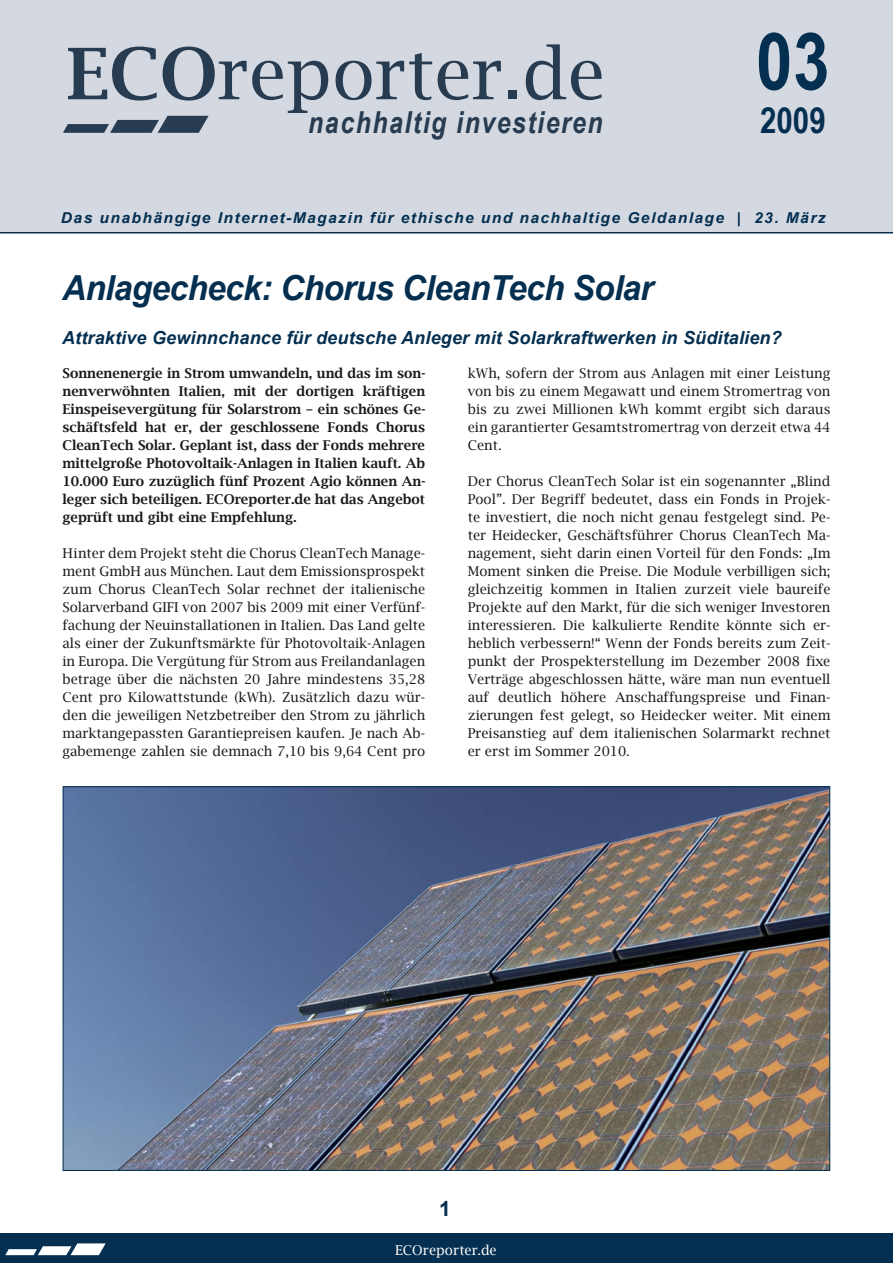
<style>
.page{position:relative;width:893px;height:1263px;background:#fff}
.page>*{position:absolute;margin:0;border:0;box-sizing:border-box;transform-origin:0 0}
.t1{font:700 79.5px "Arial Narrow";color:#042f50}
.t2{font:71.1px "Lucida Bright";color:#273b51}
.t3{font:700 36px "Arial Narrow";color:#042f50}
.Ü1_Arial_BI_24{font:italic 700 34.5px "Arial";letter-spacing:-.02em;color:#042f50}
.t4{font:italic 700 30.3px "Arial Narrow";letter-spacing:.05em;color:#273b51}
.t5{font:700 21px "Arial";color:#042f50}
.Ü2_Arial_B_14{font:italic 700 18px "Arial";letter-spacing:.01em;color:#042f50}
.Das_unabhängige_Internet-Magazin{font:italic 700 15px "Arial";letter-spacing:.09em;color:#042f50;scale:1.04 1}
.Lauftext{font:13.5px/18px "Lucida Bright";color:#191919;text-align:justify}
.Lauftext_fett{font:600 13.5px/18px "Lucida Bright";color:#191919;text-align:justify}
.t6{font:13.5px "Lucida Bright";color:#fff}
.s1{font-weight:600}
</style>
<div class="page">
<div style="left:0;top:0;width:893px;height:233px;background:#d4d9e1"></div>
<div style="left:0;top:1233px;width:893px;height:30px;background:#042f50"></div>
<svg style="left:63px;top:116px;width:146px;height:17px;background:#657384"></svg>
<svg style="left:5px;top:1243px;width:101px;height:12px"></svg>
<img style="left:65px;top:788px;width:763px;height:381px">
<p class="t1" style="left:756px;top:1px;width:75px">03</p>
<p class="t2" style="left:67px;top:33px;width:540px"><span class="s1">ECO</span>reporter.de</p>
<p class="t4" style="left:308px;top:99px;width:296px">nachhaltig investieren</p>
<p class="t3" style="left:760px;top:93px;width:67px">2009</p>
<p class="Das_unabhängige_Internet-Magazin" style="left:61px;top:207px;width:737px">Das unabhängige Internet-Magazin für ethische und nachhaltige Geldanlage | 23. März</p>
<p class="Ü1_Arial_BI_24" style="left:62px;top:266px;width:593px">Anlagecheck: Chorus CleanTech Solar</p>
<p class="Ü2_Arial_B_14" style="left:62px;top:326px;width:721px">Attraktive Gewinnchance für deutsche Anleger mit Solarkraftwerken in Süditalien?</p>
<p class="Lauftext_fett" style="left:63px;top:364px;width:364px">Sonnenenergie in Strom umwandeln, und das im son&shy;nenverwöhnten Italien, mit der dortigen kräftigen Einspeisevergütung für Solarstrom – ein schönes Ge&shy;schäftsfeld hat er, der geschlossene Fonds Chorus CleanTech Solar. Geplant ist, dass der Fonds mehrere mittelgroße Photovoltaik-Anlagen in Italien kauft. Ab 10.000 Euro zuzüglich fünf Prozent Agio können An&shy;leger sich beteiligen. ECOreporter.de hat das Angebot geprüft und gibt eine Empfehlung.</p>
<p class="Lauftext" style="left:63px;top:544px;width:364px">Hinter dem Projekt steht die Chorus CleanTech Manage&shy;ment GmbH aus München. Laut dem Emissionsprospekt zum Chorus CleanTech Solar rechnet der italienische Solarverband GIFI von 2007 bis 2009 mit einer Verfünf&shy;fachung der Neuinstallationen in Italien. Das Land gelte als einer der Zukunftsmärkte für Photovoltaik-Anlagen in Europa. Die Vergütung für Strom aus Freilandanlagen betrage über die nächsten 20 Jahre mindestens 35,28<br>Cent pro Kilowattstunde (kWh). Zusätzlich dazu wür&shy;den die jeweiligen Netzbetreiber den Strom zu jährlich marktangepassten Garantiepreisen kaufen. Je nach Ab&shy;gabemenge zahlen sie demnach 7,10 bis 9,64 Cent pro</p>
<p class="Lauftext" style="left:468px;top:364px;width:364px">kWh, sofern der Strom aus Anlagen mit einer Leistung von bis zu einem Megawatt und einem Stromertrag von bis zu zwei Millionen kWh kommt ergibt sich daraus ein garantierter Gesamtstromertrag von derzeit etwa 44<br>Cent.</p>
<p class="Lauftext" style="left:468px;top:472px;width:364px">Der Chorus CleanTech Solar ist ein sogenannter „Blind Pool”. Der Begriff bedeutet, dass ein Fonds in Projek&shy;te investiert, die noch nicht genau festgelegt sind. Pe&shy;ter Heidecker, Geschäftsführer Chorus CleanTech Ma&shy;nagement, sieht darin einen Vorteil für den Fonds: „Im Moment sinken die Preise. Die Module verbilligen sich; gleichzeitig kommen in Italien zurzeit viele baureife Projekte auf den Markt, für die sich weniger Investoren interessieren. Die kalkulierte Rendite könnte sich er&shy;heblich verbessern!“ Wenn der Fonds bereits zum Zeit&shy;punkt der Prospekterstellung im Dezember 2008 fixe Verträge abgeschlossen hätte, wäre man nun eventuell auf deutlich höhere Anschaffungspreise und Finan&shy;zierungen fest gelegt, so Heidecker weiter. Mit einem Preisanstieg auf dem italienischen Solarmarkt rechnet er erst im Sommer 2010.</p>
<p class="t5" style="left:439px;top:1195px;width:13px">1</p>
<p class="t6" style="left:395px;top:1242px;width:103px">ECOreporter.de</p>
</div>
